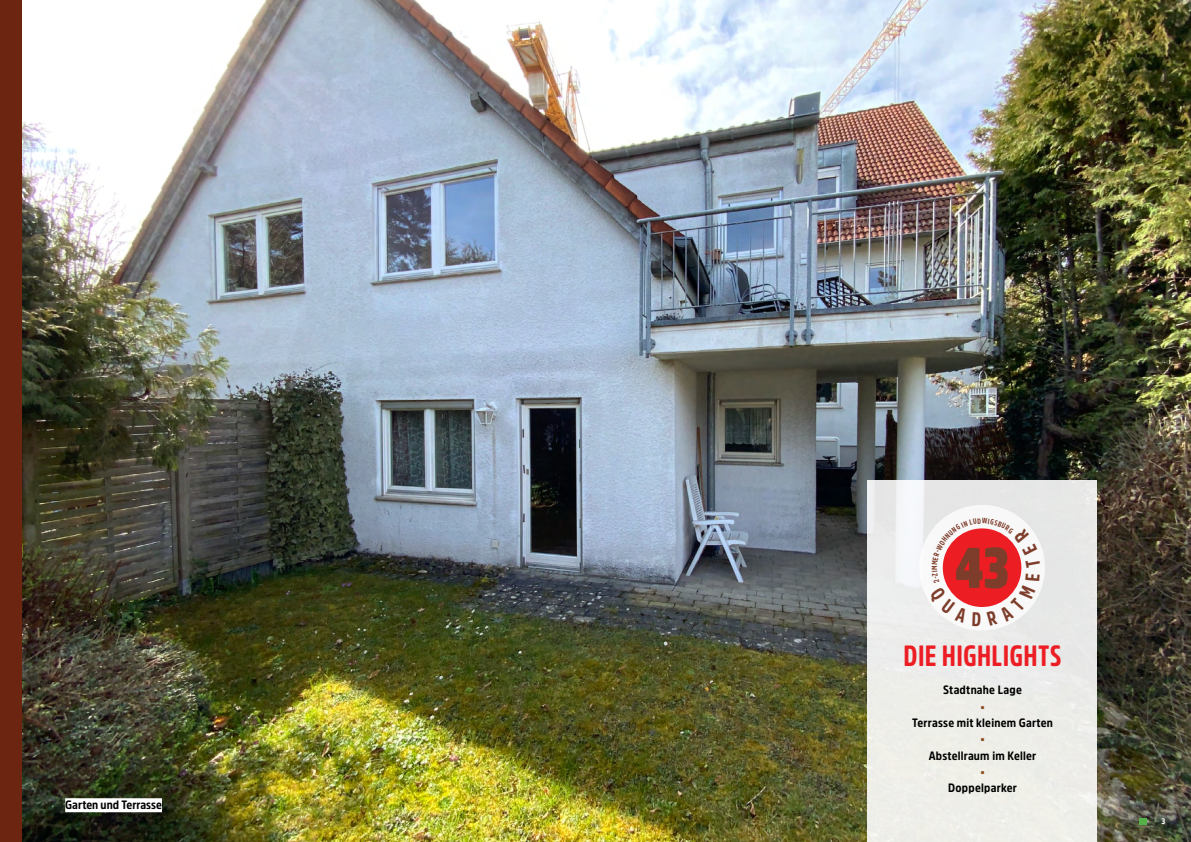
<style>
.page{position:relative;width:1191px;height:842px;background:#fff}
.page>*{position:absolute;margin:0;border:0;box-sizing:border-box;transform-origin:0 0}
.t1{font:900 56.8px "Amsi Pro Condensed";color:#7e3d2b}
.t2{font:700 29px "Amsi Pro Condensed";letter-spacing:.01em;color:#ed1d24}
.t3{font:700 12px "Amsi Pro Narrow";letter-spacing:.02em;color:#000}
.t4{font:700 12px "Amsi Pro Narrow";color:#000}
.t5{font:700 12px "Amsi Pro Narrow";color:#8c4f21}
.t6{font:700 8px "Amsi Pro Narrow";color:#fff}
</style>
<div class="page">
<img style="left:21px;top:0;width:1170px;height:842px">
<div style="left:65px;top:798px;width:97px;height:14px;background:#fff"></div>
<div style="left:867px;top:480px;width:230px;height:362px;background:#edede9"></div>
<div style="left:1138px;top:818px;width:8px;height:6px;background:#55b047"></div>
<div style="left:0;top:0;width:21px;height:842px;background:#6b2510"></div>
<div style="left:919px;top:505px;width:126px;height:125px;background:#f8f8f8;border-radius:50%"></div>
<svg style="left:928px;top:520px;width:108px;height:106px"></svg>
<p class="t4" style="left:65px;top:795px;width:98px">Garten und Terrasse</p>
<h1 class="t1" style="left:955px;top:524px;width:56px">43</h1>
<h2 class="t2" style="left:903px;top:633px;width:160px">DIE HIGHLIGHTS</h2>
<p class="t3" style="left:943px;top:681px;width:80px">Stadtnahe Lage</p>
<p class="t5" style="left:980px;top:697px;width:6px">•</p>
<p class="t3" style="left:912px;top:713px;width:142px">Terrasse mit kleinem Garten</p>
<p class="t5" style="left:980px;top:729px;width:6px">•</p>
<p class="t3" style="left:928px;top:746px;width:109px">Abstellraum im Keller</p>
<p class="t5" style="left:980px;top:762px;width:6px">•</p>
<p class="t3" style="left:948px;top:778px;width:70px">Doppelparker</p>
<p class="t6" style="left:1161px;top:815px;width:5px">3</p>
</div>
